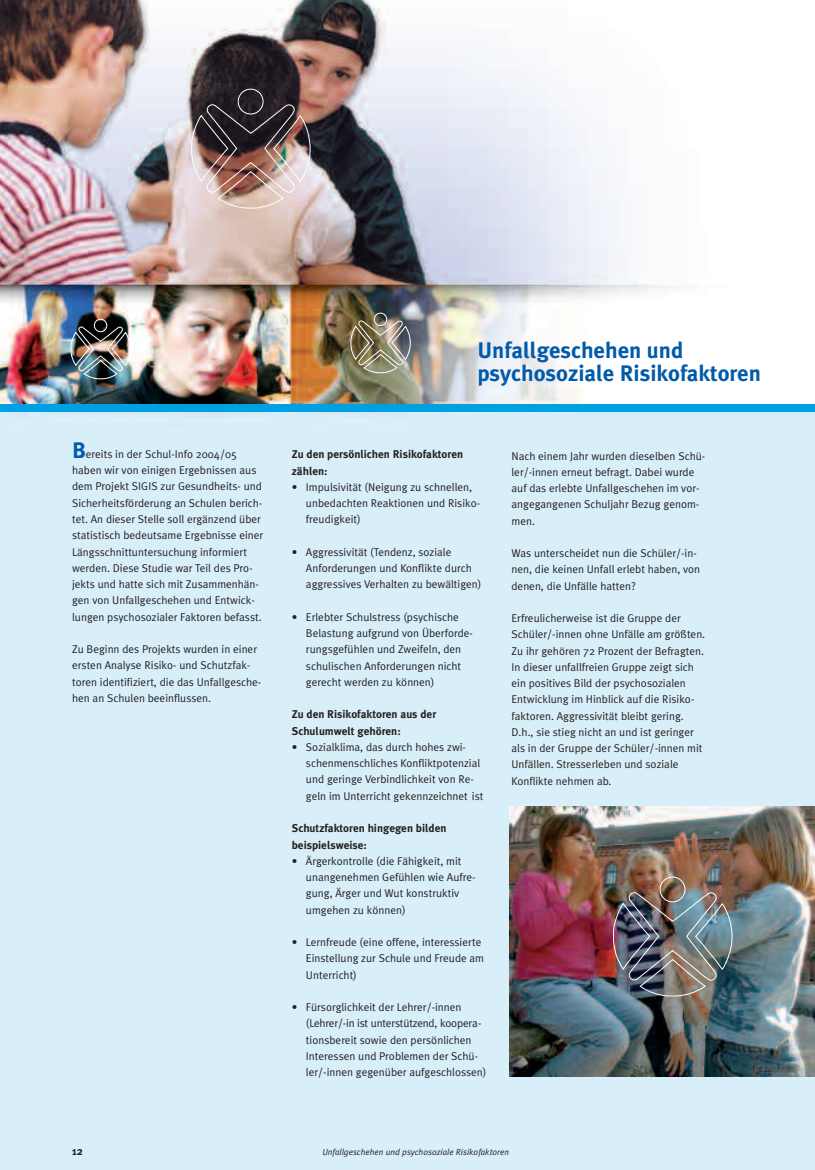
<style>
.page{position:relative;width:815px;height:1170px;background:#fff}
.page>*{position:absolute;margin:0;border:0;box-sizing:border-box;transform-origin:0 0}
.t1{font:700 22.5px/22.5px "Meta Plus";color:#015aaa}
.t2{font:11.25px/16.2px "Meta Plus Normal";color:#231f20}
.t3{font:700 11.25px/16.2px "Meta Plus";color:#231f20}
.t4{font:italic 8.75px "Meta Plus Normal";color:#231f20}
.s1{font-family:"Meta Plus";font-weight:700;font-size:22.5px;color:#015aaa}
</style>
<div class="page">
<img style="left:0;top:0;width:815px;height:1169px">
<img style="left:509px;top:806px;width:306px;height:270px">
<div style="left:0;top:404px;width:815px;height:7px;background:#00a1e3"></div>
<div style="left:94px;top:319px;width:13px;height:13px;border:1px solid #fff;border-radius:50%"></div>
<img style="left:71px;top:327px;width:60px;height:52px">
<div style="left:374px;top:313px;width:13px;height:13px;border:1px solid #fff;border-radius:50%"></div>
<img style="left:351px;top:320px;width:60px;height:53px">
<div style="left:660px;top:876px;width:25px;height:26px;border:1px solid #fff;border-radius:50%"></div>
<img style="left:613px;top:891px;width:120px;height:105px">
<div style="left:238px;top:89px;width:25px;height:25px;border:1px solid #fff;border-radius:50%"></div>
<img style="left:191px;top:104px;width:120px;height:105px">
<p class="t2" style="left:72px;top:446px;width:193px"><span class="s1">B</span>ereits in der Schul-Info 2004/05 haben wir von einigen Ergebnissen aus dem Projekt SIGIS zur Gesundheits- und Sicherheitsförderung an Schulen berich&shy;tet. An dieser Stelle soll ergänzend über statistisch bedeutsame Ergebnisse einer Längsschnittuntersuchung informiert werden. Diese Studie war Teil des Pro&shy;jekts und hatte sich mit Zusammenhän&shy;gen von Unfallgeschehen und Entwick&shy;lungen psychosozialer Faktoren befasst.</p>
<p class="t2" style="left:72px;top:641px;width:191px">Zu Beginn des Projekts wurden in einer ersten Analyse Risiko- und Schutzfak&shy;toren identifiziert, die das Unfallgesche&shy;hen an Schulen beeinflussen.</p>
<h1 class="t1" style="left:477px;top:339px;width:285px">Unfallgeschehen und psychosoziale Risikofaktoren</h1>
<p class="t3" style="left:292px;top:446px;width:173px">Zu den persönlichen Risikofaktoren zählen:</p>
<p class="t2" style="left:306px;top:478px;width:176px;text-indent:-14px">• Impulsivität (Neigung zu schnellen, unbedachten Reaktionen und Risiko&shy;freudigkeit)</p>
<p class="t2" style="left:306px;top:543px;width:177px;text-indent:-14px">• Aggressivität (Tendenz, soziale<br>Anforderungen und Konflikte durch aggressives Verhalten zu bewältigen)</p>
<p class="t2" style="left:306px;top:608px;width:168px;text-indent:-14px">• Erlebter Schulstress (psychische Belastung aufgrund von Überforde&shy;rungsgefühlen und Zweifeln, den schulischen Anforderungen nicht gerecht werden zu können)</p>
<p class="t3" style="left:292px;top:706px;width:146px">Zu den Risikofaktoren aus der<br>Schulumwelt gehören:</p>
<p class="t2" style="left:306px;top:738px;width:179px;text-indent:-14px">• Sozialklima, das durch hohes zwi&shy;schenmenschliches Konfliktpotenzial und geringe Verbindlichkeit von Re&shy;geln im Unterricht gekennzeichnet ist</p>
<p class="t3" style="left:292px;top:820px;width:156px">Schutzfaktoren hingegen bilden beispielsweise:</p>
<p class="t2" style="left:306px;top:852px;width:171px;text-indent:-14px">• Ärgerkontrolle (die Fähigkeit, mit unangenehmen Gefühlen wie Aufre&shy;gung, Ärger und Wut konstruktiv umgehen zu können)</p>
<p class="t2" style="left:306px;top:933px;width:180px;text-indent:-14px">• Lernfreude (eine offene, interessierte<br>Einstellung zur Schule und Freude am<br>Unterricht)</p>
<p class="t2" style="left:306px;top:998px;width:182px;text-indent:-14px">• Fürsorglichkeit der Lehrer/-innen (Lehrer/-in ist unterstützend, koopera&shy;tionsbereit sowie den persönlichen Interessen und Problemen der Schü&shy;ler/-innen gegenüber aufgeschlossen)</p>
<p class="t2" style="left:511px;top:447px;width:195px">Nach einem Jahr wurden dieselben Schü&shy;ler/-innen erneut befragt. Dabei wurde auf das erlebte Unfallgeschehen im vor&shy;angegangenen Schuljahr Bezug genom&shy;men.</p>
<p class="t2" style="left:511px;top:545px;width:190px">Was unterscheidet nun die Schüler/-in&shy;nen, die keinen Unfall erlebt haben, von denen, die Unfälle hatten?</p>
<p class="t2" style="left:511px;top:610px;width:195px">Erfreulicherweise ist die Gruppe der Schüler/-innen ohne Unfälle am größten.<br>Zu ihr gehören 72 Prozent der Befragten.<br>In dieser unfallfreien Gruppe zeigt sich ein positives Bild der psychosozialen Entwicklung im Hinblick auf die Risiko&shy;faktoren. Aggressivität bleibt gering.<br>D.h., sie stieg nicht an und ist geringer als in der Gruppe der Schüler/-innen mit Unfällen. Stresserleben und soziale Konflikte nehmen ab.</p>
<p class="t3" style="left:72px;top:1143px;width:12px">12</p>
<p class="t4" style="left:322px;top:1146px;width:188px">Unfallgeschehen und psychosoziale Risikofaktoren</p>
</div>
